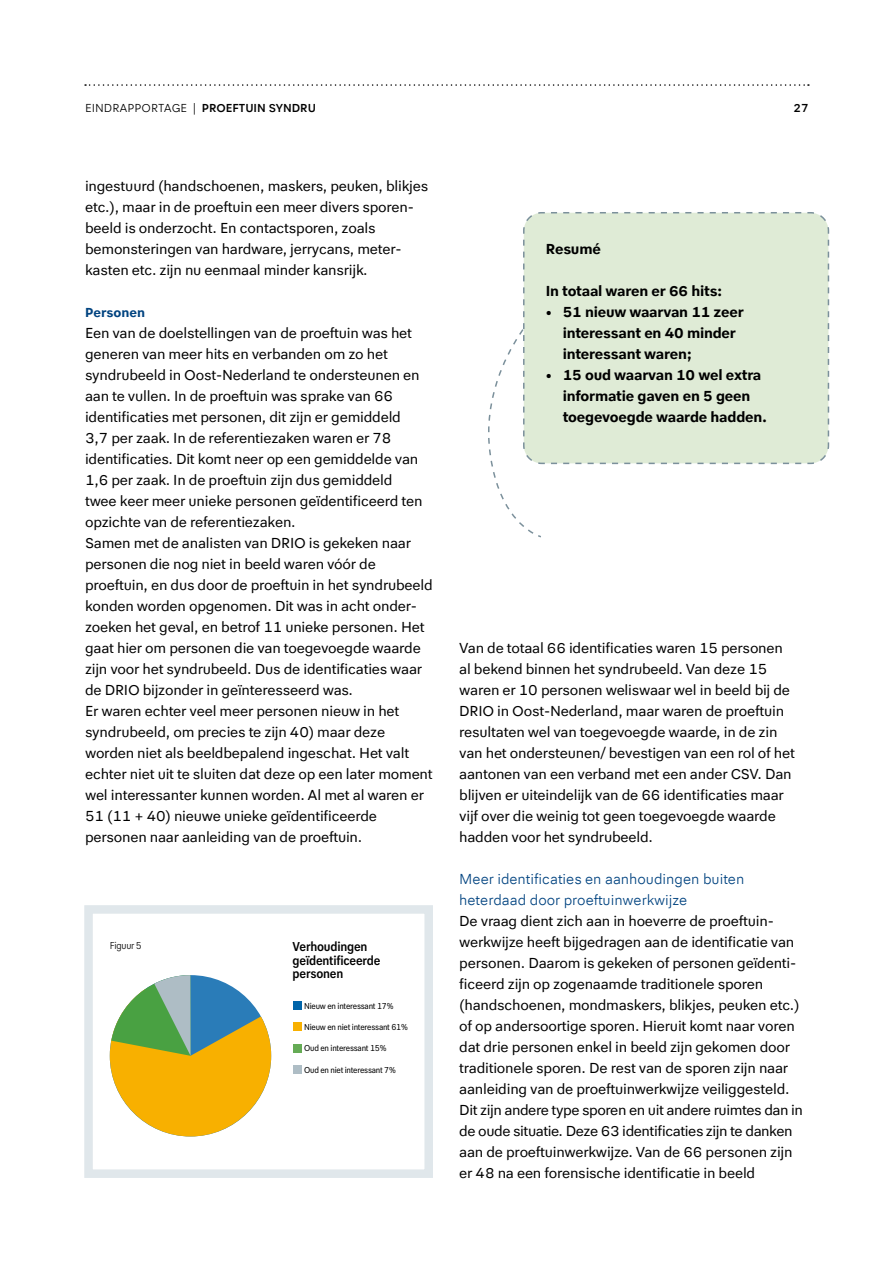
<style>
.page{position:relative;width:893px;height:1263px;background:#fff}
.page>*{position:absolute;margin:0;border:0;box-sizing:border-box;transform-origin:0 0}
.t1{font:15px/21px "Politie Text";letter-spacing:-.015em;color:#000}
.t2{font:700 15px/21px "Politie Text";letter-spacing:-.015em;color:#000}
.t3{font:300 15px/21px "Politie Text";color:#004380}
.t4{font:500 13.5px/13.5px "Politie Text Cond";letter-spacing:-.015em;color:#000}
.t5{font:700 13.5px "Politie Text";color:#004380}
.t6{font:300 12px "Politie Text";color:#000}
.t7{font:500 12px "Politie Text";color:#000}
.t8{font:300 10.5px "Politie Text Cond";letter-spacing:-.025em;color:#000}
.t9{font:9px "Politie Text Cond";letter-spacing:-.025em;color:#000}
.s1{font-weight:500}
</style>
<div class="page">
<svg style="left:85px;top:84px;width:724px;height:2px"></svg>
<div style="left:293px;top:1001px;width:8px;height:9px;background:#0064a9"></div>
<div style="left:293px;top:1022px;width:8px;height:9px;background:#f8b000"></div>
<div style="left:293px;top:1044px;width:8px;height:9px;background:#65ab55"></div>
<div style="left:293px;top:1065px;width:8px;height:9px;background:#aebdc5"></div>
<svg style="left:110px;top:975px;width:161px;height:161px"></svg>
<div style="left:84px;top:905px;width:349px;height:273px;border:9px solid #e0e7eb"></div>
<svg style="left:488px;top:330px;width:53px;height:208px"></svg>
<div style="left:522px;top:212px;width:308px;height:253px;background:#dfebd6"></div>
<p class="t6" style="left:85px;top:101px;width:232px">EINDRAPPORTAGE | <span class="s1">PROEFTUIN SYNDRU</span></p>
<p class="t7" style="left:793px;top:101px;width:17px">27</p>
<p class="t1" style="left:85px;top:175px;width:345px">ingestuurd (handschoenen, maskers, peuken, blikjes etc.), maar in de proeftuin een meer divers sporen&shy;beeld is onderzocht. En contactsporen, zoals bemonsteringen van hardware, jerrycans, meter&shy;kasten etc. zijn nu eenmaal minder kansrijk.</p>
<p class="t5" style="left:85px;top:304px;width:62px">Personen</p>
<p class="t1" style="left:85px;top:322px;width:349px">Een van de doelstellingen van de proeftuin was het generen van meer hits en verbanden om zo het syndrubeeld in Oost-Nederland te ondersteunen en aan te vullen. In de proeftuin was sprake van 66 identificaties met personen, dit zijn er gemiddeld<br>3,7 per zaak. In de referentiezaken waren er 78 identificaties. Dit komt neer op een gemiddelde van 1,6 per zaak. In de proeftuin zijn dus gemiddeld<br>twee keer meer unieke personen geïdentificeerd ten opzichte van de referentiezaken.<br>Samen met de analisten van DRIO is gekeken naar personen die nog niet in beeld waren vóór de proeftuin, en dus door de proeftuin in het syndrubeeld konden worden opgenomen. Dit was in acht onder&shy;zoeken het geval, en betrof 11 unieke personen. Het gaat hier om personen die van toegevoegde waarde zijn voor het syndrubeeld. Dus de identificaties waar de DRIO bijzonder in geïnteresseerd was.<br>Er waren echter veel meer personen nieuw in het syndrubeeld, om precies te zijn 40) maar deze worden niet als beeldbepalend ingeschat. Het valt echter niet uit te sluiten dat deze op een later moment wel interessanter kunnen worden. Al met al waren er 51 (11 + 40) nieuwe unieke geïdentificeerde personen naar aanleiding van de proeftuin.</p>
<p class="t8" style="left:110px;top:939px;width:34px">Figuur 5</p>
<p class="t4" style="left:293px;top:939px;width:89px">Verhoudingen geïdentificeerde personen</p>
<p class="t9" style="left:304px;top:1000px;width:91px">Nieuw en interessant 17%</p>
<p class="t9" style="left:304px;top:1022px;width:105px">Nieuw en niet interessant 61%</p>
<p class="t9" style="left:304px;top:1043px;width:84px">Oud en interessant 15%</p>
<p class="t9" style="left:304px;top:1064px;width:93px">Oud en niet interessant 7%</p>
<p class="t2" style="left:546px;top:238px;width:57px">Resumé</p>
<p class="t2" style="left:546px;top:280px;width:178px">In totaal waren er 66 hits:</p>
<p class="t2" style="left:563px;top:301px;width:182px;text-indent:-17px">• 51 nieuw waarvan 11 zeer interessant en 40 minder interessant waren;</p>
<p class="t2" style="left:563px;top:364px;width:206px;text-indent:-17px">• 15 oud waarvan 10 wel extra informatie gaven en 5 geen toegevoegde waarde hadden.</p>
<p class="t1" style="left:459px;top:637px;width:337px">Van de totaal 66 identificaties waren 15 personen al bekend binnen het syndrubeeld. Van deze 15 waren er 10 personen weliswaar wel in beeld bij de DRIO in Oost-Nederland, maar waren de proeftuin resultaten wel van toegevoegde waarde, in de zin van het ondersteunen/ bevestigen van een rol of het aantonen van een verband met een ander CSV. Dan blijven er uiteindelijk van de 66 identificaties maar vijf over die weinig tot geen toegevoegde waarde hadden voor het syndrubeeld.</p>
<p class="t3" style="left:459px;top:868px;width:287px">Meer identificaties en aanhoudingen buiten heterdaad door proeftuinwerkwijze</p>
<p class="t1" style="left:459px;top:910px;width:345px">De vraag dient zich aan in hoeverre de proeftuin&shy;werkwijze heeft bijgedragen aan de identificatie van personen. Daarom is gekeken of personen geïdenti&shy;ficeerd zijn op zogenaamde traditionele sporen (handschoenen, mondmaskers, blikjes, peuken etc.) of op andersoortige sporen. Hieruit komt naar voren dat drie personen enkel in beeld zijn gekomen door traditionele sporen. De rest van de sporen zijn naar aanleiding van de proeftuinwerkwijze veiliggesteld.<br>Dit zijn andere type sporen en uit andere ruimtes dan in de oude situatie. Deze 63 identificaties zijn te danken aan de proeftuinwerkwijze. Van de 66 personen zijn er 48 na een forensische identificatie in beeld</p>
</div>
